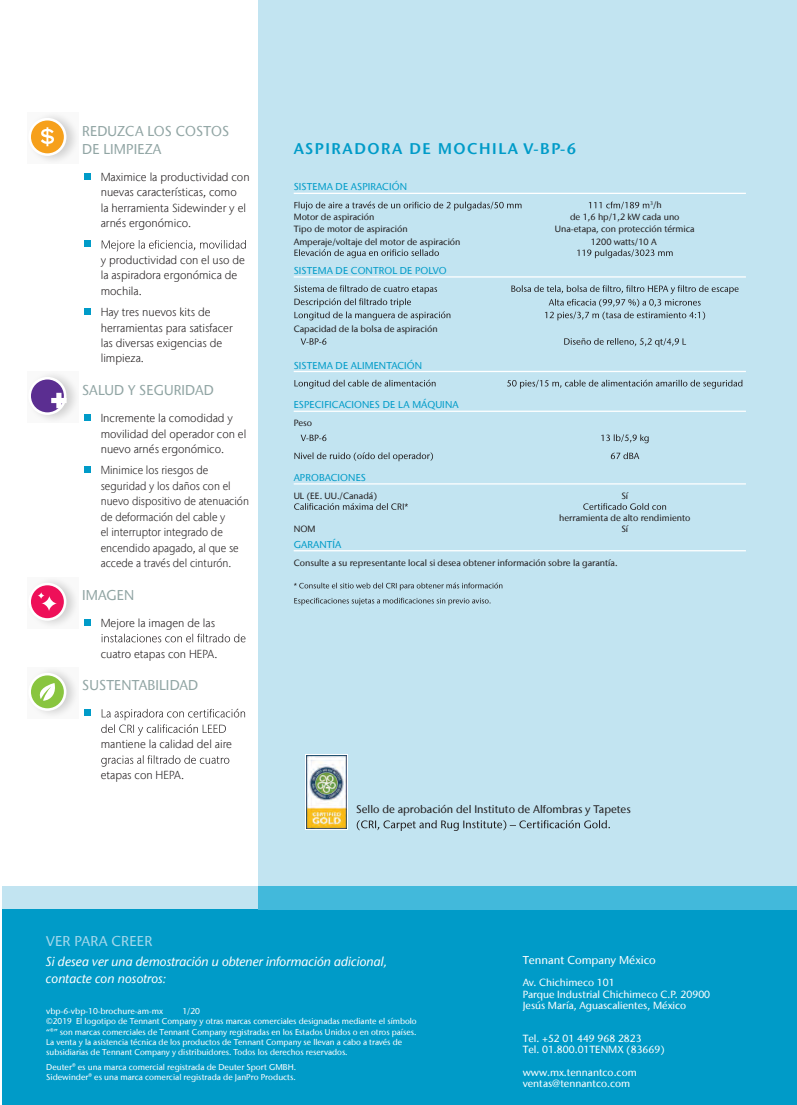
<style>
.page{position:relative;width:797px;height:1105px;background:#fff}
.page>*{position:absolute;margin:0;border:0;box-sizing:border-box;transform-origin:0 0}
.t1{font:600 15.5px "Stone Sans IIITC Com";letter-spacing:.1em;color:#009bc8}
.t2{font:500 14.12px/18px "Stone Sans IIITC Com";letter-spacing:.01em;color:#91a5a4}
.t3{font:500 14.12px "Stone Sans IIITC Com";letter-spacing:.01em;color:#a4d8ec}
.t4{font:italic 500 12.88px "Stone Sans IIITC Com";color:#fff}
.t5{font:300 11.62px/15.5px "Stone Sans IIITC Com";color:#231f20}
.t6{font:300 11.62px/15.5px "Stone Sans IIITC Com";color:#231f20;scale:.92 1}
.t7{font:500 11.38px "Stone Sans IIITC Com";color:#fff}
.t8{font:500 11px "Stone Sans IIITC Com";color:#231f20}
.t9{font:500 10.25px/11.4px "Stone Sans IIITC Com";color:#fff}
.t10{font:500 9.88px "Stone Sans IIITC Com";letter-spacing:.01em;color:#009bc8}
.t11{font:500 9px "Stone Sans IIITC Com";color:#231f20}
.t12{font:500 8.38px/10px "Stone Sans IIITC Com";color:#fff}
</style>
<div class="page">
<div style="left:2px;top:886px;width:260px;height:23px;background:#c2e4f1"></div>
<div style="left:258px;top:0;width:539px;height:886px;background:#c2e4f1"></div>
<div style="left:2px;top:909px;width:795px;height:196px;background:#009bc8"></div>
<div style="left:258px;top:886px;width:539px;height:23px;background:#42b9db"></div>
<svg style="left:305px;top:754px;width:42px;height:75px"></svg>
<img style="left:306px;top:755px;width:40px;height:74px">
<svg style="left:357px;top:820px;width:253px;height:11px"></svg>
<svg style="left:32px;top:114px;width:45px;height:48px"></svg>
<div style="left:30px;top:119px;width:35px;height:36px;background:#f6a01b;border-radius:50%"></div>
<div style="left:28px;top:118px;width:38px;height:38px;border:3px solid #fff;border-radius:50%"></div>
<svg style="left:41px;top:127px;width:13px;height:19px"></svg>
<svg style="left:85px;top:173px;width:6px;height:6px"></svg>
<div style="left:85px;top:240px;width:6px;height:7px;background:#009bc8"></div>
<svg style="left:102px;top:240px;width:144px;height:11px"></svg>
<div style="left:85px;top:308px;width:6px;height:7px;background:#009bc8"></div>
<div style="left:85px;top:414px;width:6px;height:7px;background:#009bc8"></div>
<div style="left:84px;top:466px;width:6px;height:7px;background:#009bc8"></div>
<svg style="left:85px;top:619px;width:6px;height:6px"></svg>
<svg style="left:102px;top:634px;width:143px;height:8px"></svg>
<div style="left:85px;top:709px;width:6px;height:7px;background:#009bc8"></div>
<svg style="left:101px;top:708px;width:144px;height:28px"></svg>
<svg style="left:101px;top:755px;width:128px;height:12px"></svg>
<svg style="left:33px;top:669px;width:43px;height:47px"></svg>
<svg style="left:30px;top:674px;width:35px;height:36px"></svg>
<div style="left:28px;top:673px;width:38px;height:38px;border:3px solid #fff;border-radius:50%"></div>
<svg style="left:37px;top:683px;width:20px;height:18px"></svg>
<svg style="left:33px;top:579px;width:43px;height:47px"></svg>
<div style="left:30px;top:584px;width:35px;height:35px;background:#ee1059;border-radius:50%"></div>
<div style="left:28px;top:583px;width:38px;height:38px;border:3px solid #fff;border-radius:50%"></div>
<svg style="left:38px;top:592px;width:7px;height:7px"></svg>
<svg style="left:41px;top:595px;width:16px;height:16px"></svg>
<svg style="left:32px;top:373px;width:45px;height:48px"></svg>
<div style="left:30px;top:378px;width:35px;height:36px;background:#5b2e91;border-radius:50%"></div>
<div style="left:28px;top:377px;width:38px;height:38px;border:3px solid #fff;border-radius:50%"></div>
<svg style="left:51px;top:393px;width:16px;height:15px"></svg>
<hr style="left:294px;top:193px;width:452px;height:1px;background:#fff">
<hr style="left:294px;top:276px;width:452px;height:2px;background:#fff">
<hr style="left:294px;top:371px;width:452px;height:1px;background:#fff">
<hr style="left:294px;top:411px;width:452px;height:1px;background:#fff">
<hr style="left:294px;top:483px;width:452px;height:1px;background:#fff">
<hr style="left:294px;top:550px;width:452px;height:1px;background:#fff">
<svg style="left:294px;top:201px;width:227px;height:10px"></svg>
<svg style="left:588px;top:202px;width:61px;height:7px"></svg>
<svg style="left:294px;top:249px;width:145px;height:9px"></svg>
<svg style="left:577px;top:249px;width:95px;height:9px"></svg>
<svg style="left:294px;top:285px;width:156px;height:35px"></svg>
<svg style="left:511px;top:285px;width:227px;height:35px"></svg>
<svg style="left:300px;top:338px;width:26px;height:7px"></svg>
<svg style="left:564px;top:338px;width:122px;height:9px"></svg>
<svg style="left:294px;top:379px;width:141px;height:10px"></svg>
<svg style="left:507px;top:379px;width:235px;height:10px"></svg>
<svg style="left:300px;top:435px;width:26px;height:6px"></svg>
<svg style="left:601px;top:434px;width:47px;height:9px"></svg>
<svg style="left:294px;top:452px;width:139px;height:9px"></svg>
<svg style="left:611px;top:452px;width:28px;height:7px"></svg>
<svg style="left:294px;top:503px;width:114px;height:7px"></svg>
<svg style="left:583px;top:503px;width:83px;height:7px"></svg>
<svg style="left:294px;top:582px;width:208px;height:8px"></svg>
<svg style="left:294px;top:598px;width:196px;height:7px"></svg>
<h2 class="t2" style="left:82px;top:122px;width:148px">REDUZCA LOS COSTOS<br>DE LIMPIEZA</h2>
<h3 class="t5" style="left:101px;top:169px;width:150px">Maximice la productividad con nuevas características, como<br>la herramienta Sidewinder y el arnés ergonómico.</h3>
<h3 class="t5" style="left:101px;top:252px;width:146px">y productividad con el uso de la aspiradora ergonómica de mochila.</h3>
<h3 class="t5" style="left:101px;top:304px;width:133px">Hay tres nuevos kits de herramientas para satisfacer las diversas exigencias de limpieza.</h3>
<h2 class="t2" style="left:82px;top:381px;width:133px">SALUD Y SEGURIDAD</h2>
<h3 class="t5" style="left:101px;top:410px;width:147px">Incremente la comodidad y movilidad del operador con el nuevo arnés ergonómico.</h3>
<h3 class="t6" style="left:101px;top:462px;width:163px">Minimice los riesgos de seguridad y los daños con el nuevo dispositivo de atenuación de deformación del cable y<br>el interruptor integrado de encendido apagado, al que se accede a través del cinturón.</h3>
<h2 class="t2" style="left:82px;top:586px;width:54px">IMAGEN</h2>
<h3 class="t5" style="left:101px;top:615px;width:116px">Mejore la imagen de las</h3>
<h3 class="t5" style="left:101px;top:646px;width:118px">cuatro etapas con HEPA.</h3>
<h2 class="t2" style="left:82px;top:676px;width:117px">SUSTENTABILIDAD</h2>
<h3 class="t5" style="left:101px;top:736px;width:133px">mantiene la calidad del aire</h3>
<h3 class="t5" style="left:101px;top:767px;width:85px">etapas con HEPA.</h3>
<h1 class="t1" style="left:294px;top:138px;width:284px">ASPIRADORA DE MOCHILA V-BP-6</h1>
<p class="t10" style="left:294px;top:181px;width:115px">SISTEMA DE ASPIRACIÓN</p>
<p class="t11" style="left:650px;top:200px;width:13px"><sup>3</sup>/h</p>
<p class="t11" style="left:294px;top:212px;width:82px">Motor de aspiración</p>
<p class="t11" style="left:570px;top:212px;width:111px">de 1,6 hp/1,2 kW cada uno</p>
<p class="t11" style="left:294px;top:224px;width:115px">Tipo de motor de aspiración</p>
<p class="t11" style="left:555px;top:224px;width:141px">Una-etapa, con protección térmica</p>
<p class="t11" style="left:294px;top:236px;width:168px">Amperaje/voltaje del motor de aspiración</p>
<p class="t11" style="left:590px;top:236px;width:67px">1200 watts/10 A</p>
<p class="t10" style="left:294px;top:264px;width:155px">SISTEMA DE CONTROL DE POLVO</p>
<p class="t11" style="left:294px;top:323px;width:145px">Capacidad de la bolsa de aspiración</p>
<p class="t10" style="left:294px;top:359px;width:130px">SISTEMA DE ALIMENTACIÓN</p>
<p class="t10" style="left:294px;top:399px;width:166px">ESPECIFICACIONES DE LA MÁQUINA</p>
<p class="t11" style="left:294px;top:417px;width:20px">Peso</p>
<p class="t10" style="left:294px;top:471px;width:74px">APROBACIONES</p>
<p class="t11" style="left:294px;top:490px;width:85px">UL (EE. UU./Canadá)</p>
<p class="t11" style="left:621px;top:490px;width:8px">Sí</p>
<p class="t11" style="left:559px;top:512px;width:133px">herramienta de alto rendimiento</p>
<p class="t10" style="left:294px;top:538px;width:49px">GARANTÍA</p>
<p class="t11" style="left:294px;top:557px;width:325px">Consulte a su representante local si desea obtener información sobre la garantía.</p>
<p class="t11" style="left:294px;top:523px;width:23px">NOM</p>
<p class="t11" style="left:621px;top:523px;width:8px">Sí</p>
<h3 class="t8" style="left:356px;top:802px;width:276px">Sello de aprobación del Instituto de Alfombras y Tapetes</h3>
<h2 class="t3" style="left:46px;top:932px;width:108px">VER PARA CREER</h2>
<h3 class="t4" style="left:46px;top:954px;width:342px">Si desea ver una demostración u obtener información adicional,</h3>
<h3 class="t4" style="left:46px;top:970px;width:122px">contacte con nosotros:</h3>
<p class="t12" style="left:46px;top:1006px;width:118px">vbp-6-vbp-10-brochure-am-mx</p>
<p class="t12" style="left:46px;top:1006px;width:372px;text-indent:136px">1/20<br>©2019 El logotipo de Tennant Company y otras marcas comerciales designadas mediante el símbolo “®” son marcas comerciales de Tennant Company registradas en los Estados Unidos o en otros países.<br>La venta y la asistencia técnica de los productos de Tennant Company se llevan a cabo a través de subsidiarias de Tennant Company y distribuidores. Todos los derechos reservados.</p>
<p class="t12" style="left:46px;top:1062px;width:251px">Deuter® es una marca comercial registrada de Deuter Sport GMBH.<br>Sidewinder® es una marca comercial registrada de JanPro Products.</p>
<h3 class="t7" style="left:522px;top:952px;width:135px">Tennant Company México</h3>
<p class="t9" style="left:522px;top:977px;width:189px">Av. Chichimeco 101<br>Parque Industrial Chichimeco C.P. 20900<br>Jesús María, Aguascalientes, México</p>
<p class="t9" style="left:522px;top:1033px;width:143px">Tel. +52 01 449 968 2823<br>Tel. 01.800.01TENMX (83669)</p>
<p class="t9" style="left:522px;top:1067px;width:115px">www.mx.tennantco.com ventas@tennantco.com</p>
</div>
